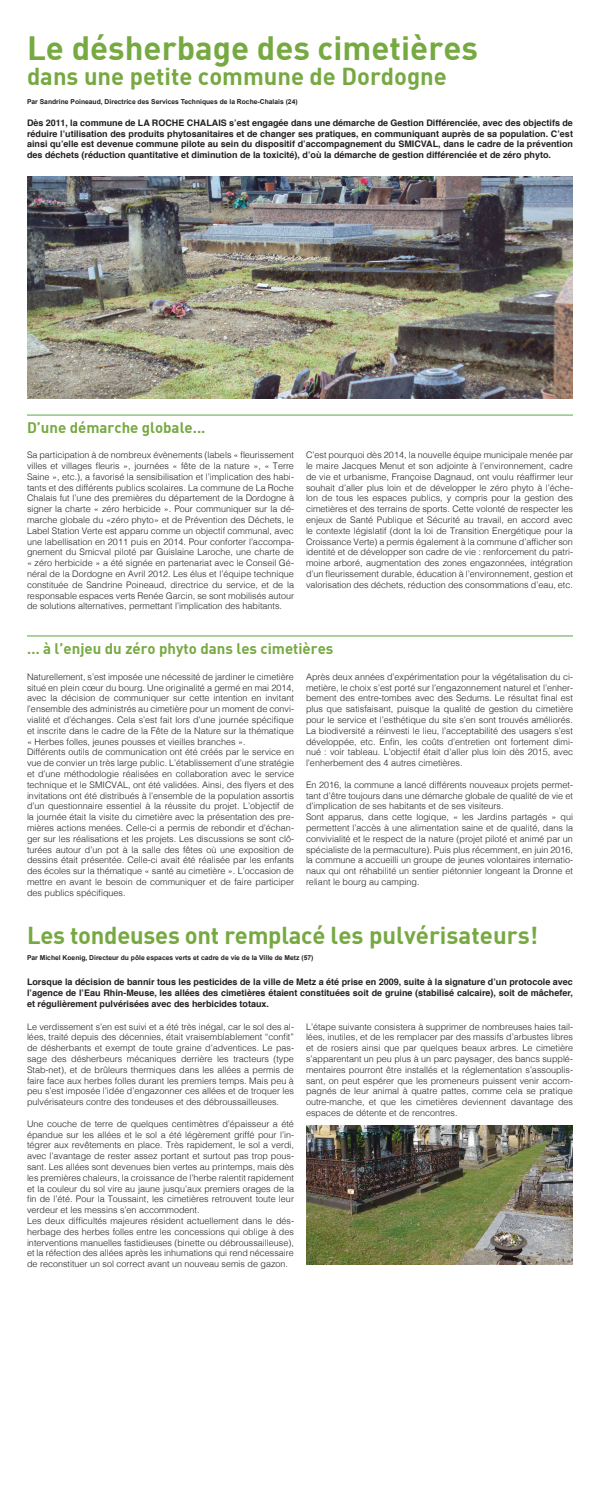
<style>
.page{position:relative;width:600px;height:1500px;background:#fff}
.page>*{position:absolute;margin:0;border:0;box-sizing:border-box;transform-origin:0 0}
.t1{font:33px "DIN Bold";color:#77a942}
.t2{font:24px "DIN Bold";color:#77a942}
.intertitre3{font:15px "DIN Bold";color:#77a942}
.texte{font:300 9px/10.8px "Helvetica";color:#231f20;text-align:justify}
.chapo{font:700 9px/10.8px "Helvetica";color:#231f20;text-align:justify}
.t3{font:700 6.75px "Arial";color:#231f20}
</style>
<div class="page">
<hr style="left:27px;top:415px;width:546px;height:1px;background:#57a746">
<hr style="left:27px;top:636px;width:546px;height:1px;background:#57a746">
<img style="left:27px;top:176px;width:546px;height:223px">
<img style="left:306px;top:1126px;width:267px;height:139px">
<p class="t1" style="left:27px;top:27px;width:452px">Le désherbage des cimetières</p>
<p class="t2" style="left:27px;top:61px;width:421px">dans une petite commune de Dordogne</p>
<p class="t3" style="left:27px;top:97px;width:272px">Par Sandrine Poineaud, Directrice des Services Techniques de la Roche-Chalais (24)</p>
<p class="chapo" style="left:27px;top:117px;width:548px">Dès 2011, la commune de LA ROCHE CHALAIS s’est engagée dans une démarche de Gestion Différenciée, avec des objectifs de réduire l’utilisation des produits phytosanitaires et de changer ses pratiques, en communiquant auprès de sa population. C’est ainsi qu’elle est devenue commune pilote au sein du dispositif d’accompagnement du SMICVAL, dans le cadre de la prévention des déchets (réduction quantitative et diminution de la toxicité), d’où la démarche de gestion différenciée et de zéro phyto.</p>
<p class="intertitre3" style="left:27px;top:418px;width:180px">D’une démarche globale...</p>
<p class="texte" style="left:27px;top:449px;width:269px">Sa participation à de nombreux évènements (labels « fleurissement villes et villages fleuris », journées « fête de la nature », « Terre Saine », etc.), a favorisé la sensibilisation et l’implication des habi&shy;tants et des différents publics scolaires. La commune de La Roche Chalais fut l’une des premières du département de la Dordogne à signer la charte « zéro herbicide ». Pour communiquer sur la dé&shy;marche globale du «zéro phyto» et de Prévention des Déchets, le Label Station Verte est apparu comme un objectif communal, avec une labellisation en 2011 puis en 2014. Pour conforter l’accompa&shy;gnement du Smicval piloté par Guislaine Laroche, une charte de « zéro herbicide » a été signée en partenariat avec le Conseil Gé&shy;néral de la Dordogne en Avril 2012. Les élus et l’équipe technique constituée de Sandrine Poineaud, directrice du service, et de la responsable espaces verts Renée Garcin, se sont mobilisés autour de solutions alternatives, permettant l’implication des habitants.</p>
<p class="texte" style="left:306px;top:449px;width:269px">C’est pourquoi dès 2014, la nouvelle équipe municipale menée par le maire Jacques Menut et son adjointe à l’environnement, cadre de vie et urbanisme, Françoise Dagnaud, ont voulu réaffirmer leur souhait d’aller plus loin et de développer le zéro phyto à l’éche&shy;lon de tous les espaces publics, y compris pour la gestion des cimetières et des terrains de sports. Cette volonté de respecter les enjeux de Santé Publique et Sécurité au travail, en accord avec le contexte législatif (dont la loi de Transition Energétique pour la Croissance Verte) a permis également à la commune d’afficher son identité et de développer son cadre de vie : renforcement du patri&shy;moine arboré, augmentation des zones engazonnées, intégration d’un fleurissement durable, éducation à l’environnement, gestion et valorisation des déchets, réduction des consommations d’eau, etc.</p>
<p class="intertitre3" style="left:27px;top:639px;width:308px">… à l’enjeu du zéro phyto dans les cimetières</p>
<p class="texte" style="left:27px;top:670px;width:269px">Naturellement, s’est imposée une nécessité de jardiner le cimetière situé en plein cœur du bourg. Une originalité a germé en mai 2014, avec la décision de communiquer sur cette intention en invitant l’ensemble des administrés au cimetière pour un moment de convi&shy;vialité et d’échanges. Cela s’est fait lors d’une journée spécifique et inscrite dans le cadre de la Fête de la Nature sur la thématique « Herbes folles, jeunes pousses et vieilles branches ».</p>
<p class="texte" style="left:27px;top:746px;width:269px">Différents outils de communication ont été créés par le service en vue de convier un très large public. L’établissement d’une stratégie et d’une méthodologie réalisées en collaboration avec le service technique et le SMICVAL, ont été validées. Ainsi, des flyers et des invitations ont été distribués à l’ensemble de la population assortis d’un questionnaire essentiel à la réussite du projet. L’objectif de la journée était la visite du cimetière avec la présentation des pre&shy;mières actions menées. Celle-ci a permis de rebondir et d’échan&shy;ger sur les réalisations et les projets. Les discussions se sont clô&shy;turées autour d’un pot à la salle des fêtes où une exposition de dessins était présentée. Celle-ci avait été réalisée par les enfants des écoles sur la thématique « santé au cimetière ». L’occasion de mettre en avant le besoin de communiquer et de faire participer des publics spécifiques.</p>
<p class="texte" style="left:306px;top:670px;width:269px">Après deux années d’expérimentation pour la végétalisation du ci&shy;metière, le choix s’est porté sur l’engazonnement naturel et l’enher&shy;bement des entre-tombes avec des Sedums. Le résultat final est plus que satisfaisant, puisque la qualité de gestion du cimetière pour le service et l’esthétique du site s’en sont trouvés améliorés.<br>La biodiversité a réinvesti le lieu, l’acceptabilité des usagers s’est développée, etc. Enfin, les coûts d’entretien ont fortement dimi&shy;nué : voir tableau. L’objectif était d’aller plus loin dès 2015, avec l’enherbement des 4 autres cimetières.</p>
<p class="texte" style="left:306px;top:778px;width:269px">En 2016, la commune a lancé différents nouveaux projets permet&shy;tant d’être toujours dans une démarche globale de qualité de vie et d’implication de ses habitants et de ses visiteurs.</p>
<p class="texte" style="left:306px;top:811px;width:269px">Sont apparus, dans cette logique, « les Jardins partagés » qui permettent l’accès à une alimentation saine et de qualité, dans la convivialité et le respect de la nature (projet piloté et animé par un spécialiste de la permaculture). Puis plus récemment, en juin 2016, la commune a accueilli un groupe de jeunes volontaires internatio&shy;naux qui ont réhabilité un sentier piétonnier longeant la Dronne et reliant le bourg au camping.</p>
<p class="t2" style="left:27px;top:920px;width:513px">Les tondeuses ont remplacé les pulvérisateurs!</p>
<p class="t3" style="left:27px;top:953px;width:288px">Par Michel Koenig, Directeur du pôle espaces verts et cadre de vie de la Ville de Metz (57)</p>
<p class="chapo" style="left:27px;top:977px;width:548px">Lorsque la décision de bannir tous les pesticides de la ville de Metz a été prise en 2009, suite à la signature d’un protocole avec l’agence de l’Eau Rhin-Meuse, les allées des cimetières étaient constituées soit de gruine (stabilisé calcaire), soit de mâchefer, et régulièrement pulvérisées avec des herbicides totaux.</p>
<p class="texte" style="left:27px;top:1020px;width:269px">Le verdissement s’en est suivi et a été très inégal, car le sol des al&shy;lées, traité depuis des décennies, était vraisemblablement “confit” de désherbants et exempt de toute graine d’adventices. Le pas&shy;sage des désherbeurs mécaniques derrière les tracteurs (type Stab-net), et de brûleurs thermiques dans les allées a permis de faire face aux herbes folles durant les premiers temps. Mais peu à peu s’est imposée l’idée d’engazonner ces allées et de troquer les pulvérisateurs contre des tondeuses et des débroussailleuses.</p>
<p class="texte" style="left:27px;top:1118px;width:269px">Une couche de terre de quelques centimètres d’épaisseur a été épandue sur les allées et le sol a été légèrement griffé pour l’in&shy;tégrer aux revêtements en place. Très rapidement, le sol a verdi, avec l’avantage de rester assez portant et surtout pas trop pous&shy;sant. Les allées sont devenues bien vertes au printemps, mais dès les premières chaleurs, la croissance de l’herbe ralentit rapidement et la couleur du sol vire au jaune jusqu’aux premiers orages de la fin de l’été. Pour la Toussaint, les cimetières retrouvent toute leur verdeur et les messins s’en accommodent.</p>
<p class="texte" style="left:27px;top:1215px;width:269px">Les deux difficultés majeures résident actuellement dans le dés&shy;herbage des herbes folles entre les concessions qui oblige à des interventions manuelles fastidieuses (binette ou débroussailleuse), et la réfection des allées après les inhumations qui rend nécessaire de reconstituer un sol correct avant un nouveau semis de gazon.</p>
<p class="texte" style="left:306px;top:1020px;width:269px">L’étape suivante consistera à supprimer de nombreuses haies tail&shy;lées, inutiles, et de les remplacer par des massifs d’arbustes libres et de rosiers ainsi que par quelques beaux arbres. Le cimetière s’apparentant un peu plus à un parc paysager, des bancs supplé&shy;mentaires pourront être installés et la réglementation s’assouplis&shy;sant, on peut espérer que les promeneurs puissent venir accom&shy;pagnés de leur animal à quatre pattes, comme cela se pratique outre-manche, et que les cimetières deviennent davantage des espaces de détente et de rencontres.</p>
</div>
